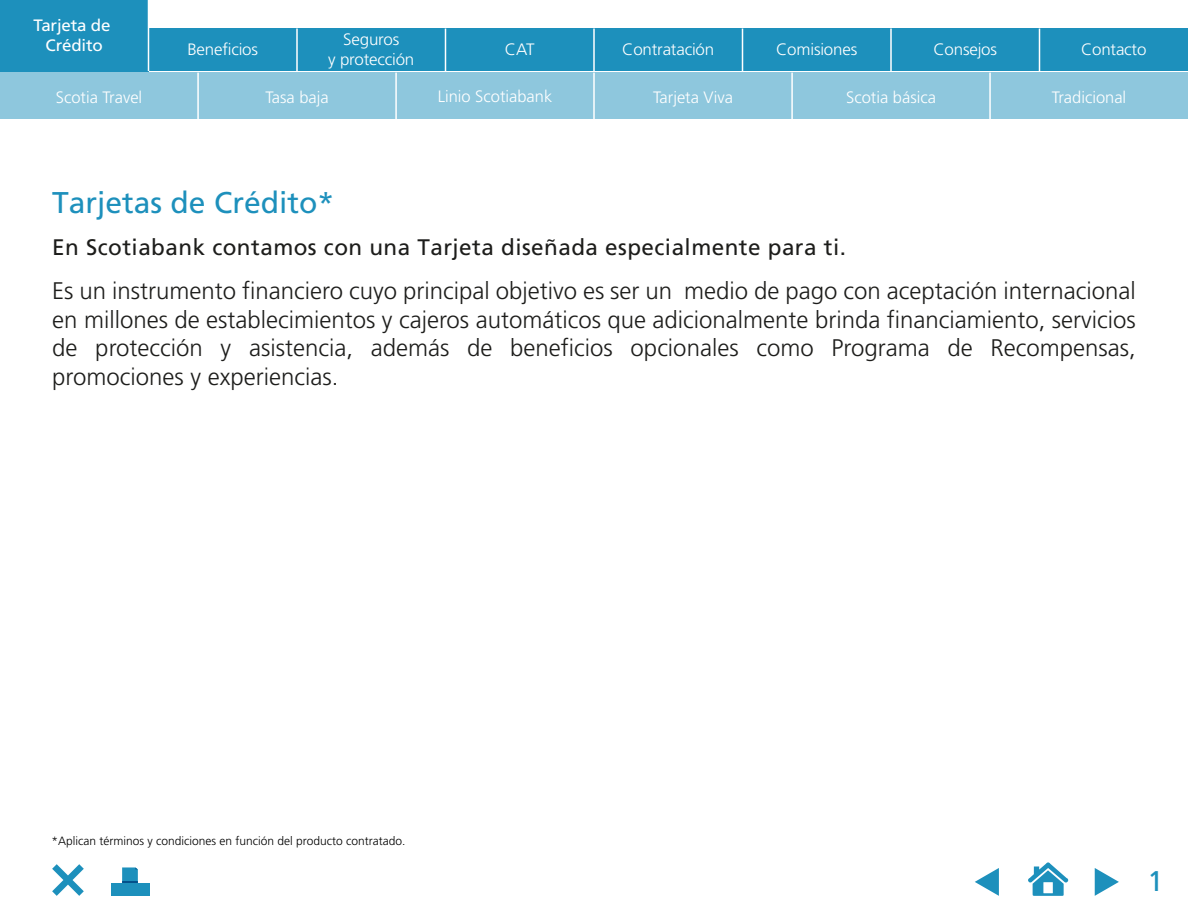
<style>
.page{position:relative;width:1188px;height:918px;background:#fff}
.page>*{position:absolute;margin:0;border:0;box-sizing:border-box;transform-origin:0 0}
.t1{font:30px "Frutiger";color:#1d90bc}
.t2{font:28.5px "Frutiger";color:#1d90bc}
.t3{font:300 24px/28.8px "Frutiger";color:#1d1d1b;text-align:justify}
.t4{font:22.5px "Frutiger";letter-spacing:.02em;color:#1d1d1b}
.t5{font:300 16.5px/19.8px "Frutiger";letter-spacing:-.01em;color:#fff;text-align:center}
.t6{font:16.5px/19.8px "Frutiger";letter-spacing:-.01em;color:#fff;text-align:center}
.t7{font:300 12px "Frutiger";color:#000}
</style>
<div class="page">
<svg style="left:1095px;top:868px;width:24px;height:28px"></svg>
<svg style="left:975px;top:868px;width:24px;height:28px"></svg>
<div style="left:111px;top:883px;width:38px;height:13px;background:#1d90bc"></div>
<svg style="left:122px;top:867px;width:16px;height:16px"></svg>
<svg style="left:52px;top:864px;width:32px;height:32px"></svg>
<svg style="left:1028px;top:862px;width:40px;height:34px"></svg>
<div style="left:0;top:73px;width:1188px;height:46px;background:#8ec7dd"></div>
<div style="left:0;top:0;width:148px;height:71px;background:#1d90bc"></div>
<div style="left:148px;top:29px;width:149px;height:42px;background:#1d90bc"></div>
<div style="left:297px;top:29px;width:149px;height:42px;background:#1d90bc"></div>
<div style="left:446px;top:29px;width:148px;height:42px;background:#1d90bc"></div>
<div style="left:594px;top:29px;width:148px;height:42px;background:#1d90bc"></div>
<div style="left:742px;top:29px;width:149px;height:42px;background:#1d90bc"></div>
<div style="left:891px;top:29px;width:149px;height:42px;background:#1d90bc"></div>
<div style="left:1040px;top:29px;width:148px;height:42px;background:#1d90bc"></div>
<hr style="left:148px;top:0;width:1px;height:71px;background:#fff">
<hr style="left:296px;top:29px;width:2px;height:42px;background:#fff">
<hr style="left:445px;top:29px;width:1px;height:42px;background:#fff">
<hr style="left:593px;top:29px;width:2px;height:42px;background:#fff">
<hr style="left:742px;top:29px;width:1px;height:42px;background:#fff">
<hr style="left:890px;top:29px;width:2px;height:42px;background:#fff">
<hr style="left:1039px;top:29px;width:1px;height:42px;background:#fff">
<hr style="left:791px;top:73px;width:2px;height:46px;background:#fff">
<hr style="left:989px;top:73px;width:2px;height:46px;background:#fff">
<hr style="left:593px;top:73px;width:2px;height:46px;background:#fff">
<hr style="left:395px;top:73px;width:2px;height:46px;background:#fff">
<hr style="left:197px;top:73px;width:2px;height:46px;background:#fff">
<p class="t6" style="left:33px;top:15px;width:79px">Tarjeta de<br>Crédito</p>
<p class="t5" style="left:328px;top:29px;width:88px">Seguros<br>y protección</p>
<p class="t5" style="left:933px;top:39px;width:65px">Consejos</p>
<p class="t5" style="left:1081px;top:39px;width:67px">Contacto</p>
<p class="t5" style="left:1052px;top:88px;width:76px">Tradicional</p>
<p class="t5" style="left:187px;top:39px;width:72px">Beneficios</p>
<p class="t5" style="left:505px;top:39px;width:31px">CAT</p>
<p class="t5" style="left:622px;top:39px;width:94px">Contratación</p>
<p class="t5" style="left:776px;top:39px;width:83px">Comisiones</p>
<p class="t5" style="left:56px;top:88px;width:88px">Scotia Travel</p>
<p class="t5" style="left:265px;top:88px;width:65px">Tasa baja</p>
<p class="t5" style="left:438px;top:87px;width:116px">Linio Scotiabank</p>
<p class="t5" style="left:653px;top:88px;width:81px">Tarjeta Viva</p>
<p class="t5" style="left:846px;top:88px;width:91px">Scotia básica</p>
<p class="t1" style="left:52px;top:185px;width:283px">Tarjetas de Crédito*</p>
<p class="t4" style="left:52px;top:234px;width:795px">En Scotiabank contamos con una Tarjeta diseñada especialmente para ti.</p>
<p class="t3" style="left:52px;top:276px;width:1085px">Es un instrumento financiero cuyo principal objetivo es ser un medio de pago con aceptación internacional en millones de establecimientos y cajeros automáticos que adicionalmente brinda financiamiento, servicios de protección y asistencia, además de beneficios opcionales como Programa de Recompensas, promociones y experiencias.</p>
<p class="t7" style="left:52px;top:834px;width:356px">*Aplican términos y condiciones en función del producto contratado.</p>
<p class="t2" style="left:1148px;top:864px;width:17px">1</p>
</div>
